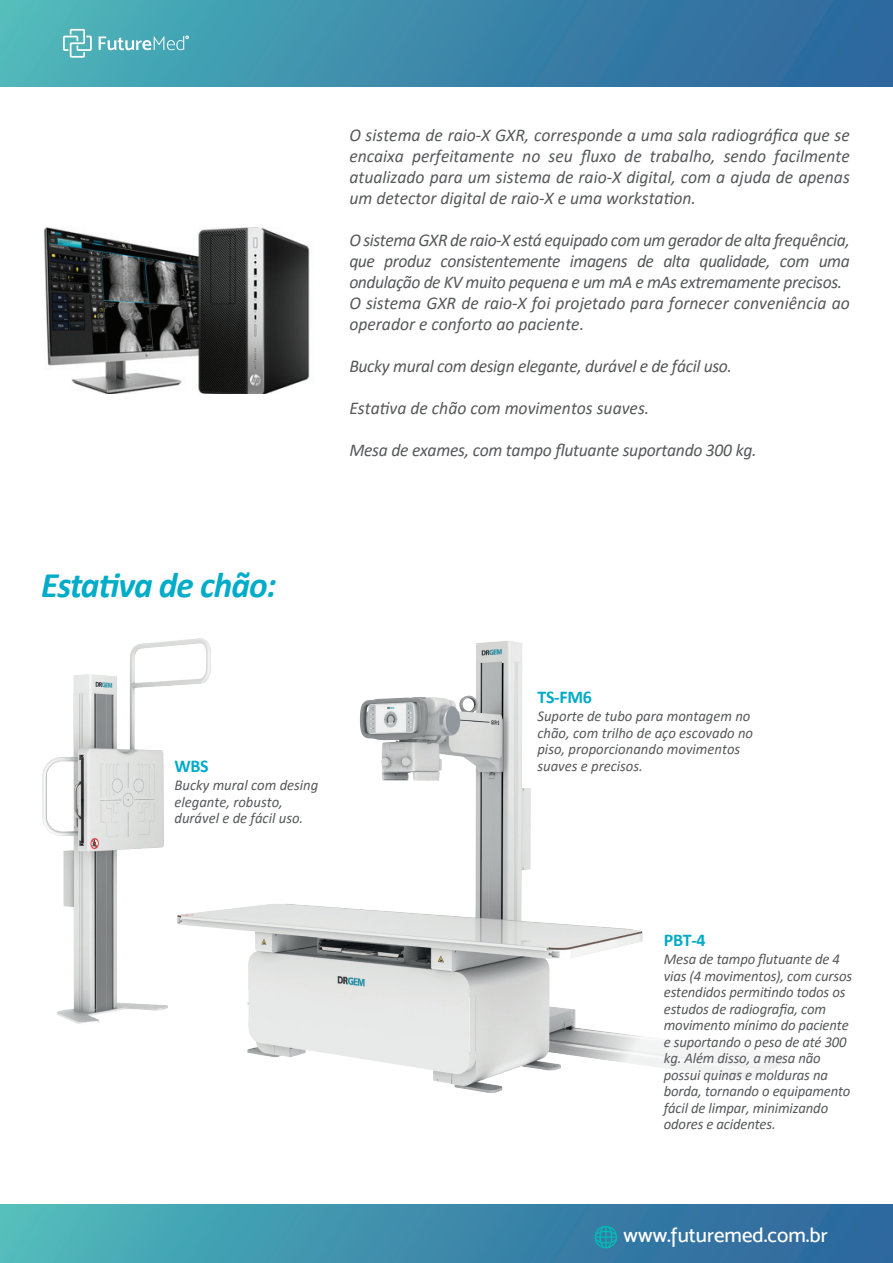
<style>
.page{position:relative;width:893px;height:1263px;background:#fff}
.page>*{position:absolute;margin:0;border:0;box-sizing:border-box;transform-origin:0 0}
.t1{font:italic 700 36px "Calibri";letter-spacing:-.025em;color:#00acc8}
.t2{font:20.7px "Mosk Medium 500";color:#fff}
.t3{font:italic 18px/21px "Calibri";letter-spacing:-.02em;color:#57585a;text-align:justify}
.t4{font:italic 18px "Calibri";color:#57585a}
.t5{font:700 18px "Calibri";letter-spacing:-.02em;color:#00abc7}
.t6{font:italic 15px/16.5px "Calibri";letter-spacing:-.01em;color:#57585a}
</style>
<div class="page">
<div style="left:0;top:0;width:893px;height:86px;background:linear-gradient(to right,#4eb5ba,#2b619b)"></div>
<div style="left:0;top:1205px;width:893px;height:58px;background:linear-gradient(to right,#4fb8bb,#2b619b)"></div>
<svg style="left:595px;top:1226px;width:22px;height:22px"></svg>
<svg style="left:63px;top:29px;width:29px;height:29px"></svg>
<svg style="left:99px;top:36px;width:90px;height:14px"></svg>
<img style="left:43px;top:228px;width:267px;height:165px">
<img style="left:42px;top:639px;width:743px;height:454px">
<p class="t3" style="left:349px;top:124px;width:502px">O sistema de raio-X GXR, corresponde a uma sala radiográfica que se encaixa perfeitamente no seu fluxo de trabalho, sendo facilmente atualizado para um sistema de raio-X digital, com a ajuda de apenas um detector digital de raio-X e uma workstation.</p>
<p class="t3" style="left:349px;top:229px;width:502px;text-align:left">O sistema GXR de raio-X está equipado com um gerador de alta frequência, que produz consistentemente imagens de alta qualidade, com uma ondulação de KV muito pequena e um mA e mAs extremamente precisos.<br>O sistema GXR de raio-X foi projetado para fornecer conveniência ao operador e conforto ao paciente.</p>
<p class="t3" style="left:349px;top:355px;width:384px">Bucky mural com design elegante, durável e de fácil uso.</p>
<p class="t4" style="left:349px;top:395px;width:301px">Estativa de chão com movimentos suaves.</p>
<p class="t3" style="left:349px;top:439px;width:409px">Mesa de exames, com tampo flutuante suportando 300 kg.</p>
<h1 class="t1" style="left:41px;top:562px;width:237px">Estativa de chão:</h1>
<p class="t5" style="left:174px;top:755px;width:36px">WBS</p>
<p class="t6" style="left:174px;top:776px;width:145px">Bucky mural com desing elegante, robusto, durável e de fácil uso.</p>
<p class="t5" style="left:537px;top:685px;width:56px">TS-FM6</p>
<p class="t6" style="left:537px;top:707px;width:217px">Suporte de tubo para montagem no chão, com trilho de aço escovado no piso, proporcionando movimentos suaves e precisos.</p>
<p class="t5" style="left:664px;top:929px;width:43px">PBT-4</p>
<p class="t6" style="left:664px;top:950px;width:190px">Mesa de tampo flutuante de 4 vias (4 movimentos), com cursos estendidos permitindo todos os estudos de radiografia, com movimento mínimo do paciente e suportando o peso de até 300 kg. Além disso, a mesa não possui quinas e molduras na borda, tornando o equipamento fácil de limpar, minimizando odores e acidentes.</p>
<p class="t2" style="left:624px;top:1222px;width:206px">www.futuremed.com.br</p>
</div>
